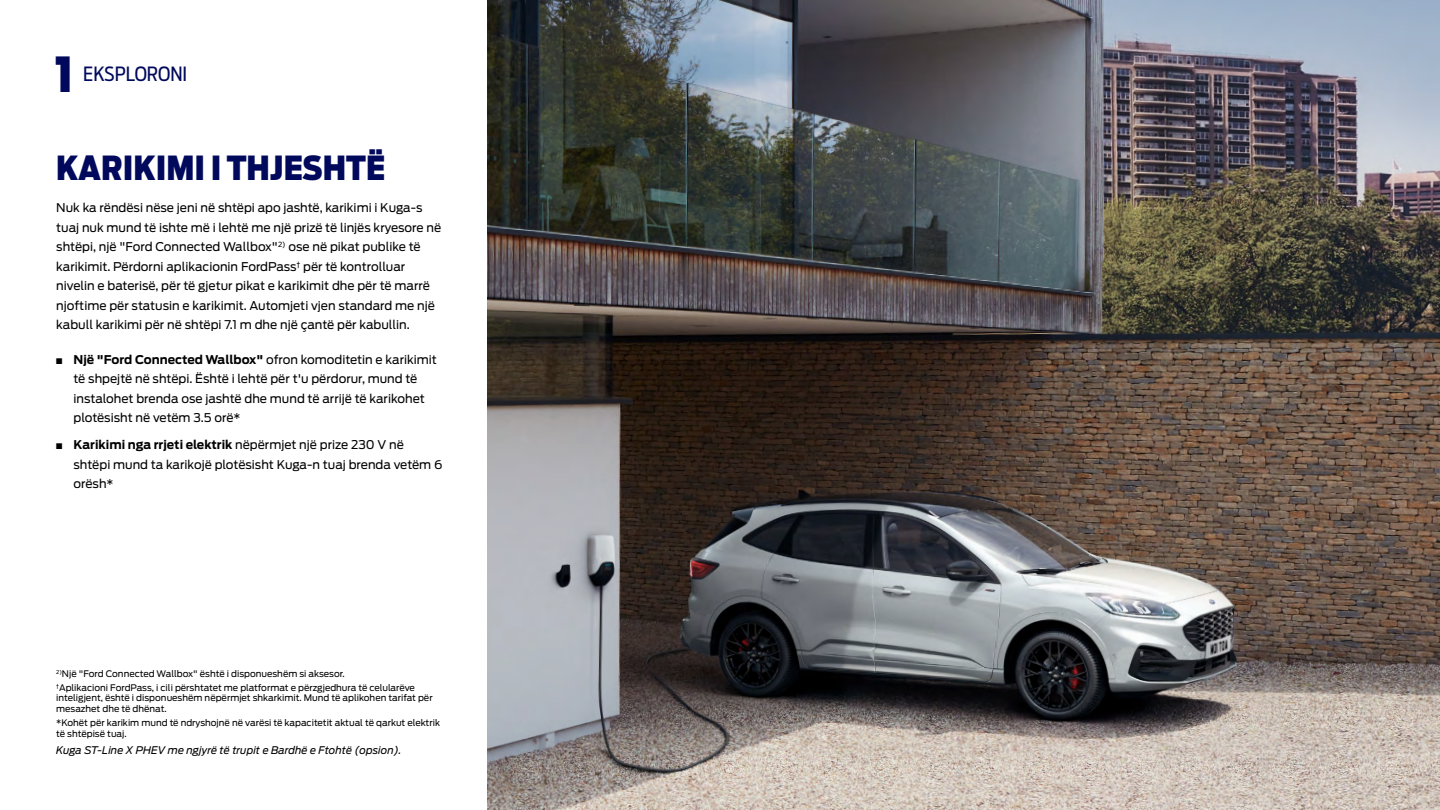
<style>
.page{position:relative;width:1440px;height:810px;background:#fff}
.page>*{position:absolute;margin:0;border:0;box-sizing:border-box;transform-origin:0 0}
.t1{font:900 48px "Ford Antenna Cond";color:#00095b}
.t2{font:900 33px "Ford Antenna Cond";color:#00095b}
.t3{font:19.5px "Ford Antenna Cond";color:#00095b}
.t4{font:12px/19.5px "Ford Antenna";color:#000}
.t5{font:italic 10.5px "Ford Antenna";color:#000}
.t6{font:9px/10.5px "Ford Antenna";color:#000}
.s1{font-weight:700}
</style>
<div class="page">
<img style="left:488px;top:0;width:952px;height:810px">
<h1 class="t1" style="left:55px;top:30px;width:20px">1</h1>
<h3 class="t3" style="left:83px;top:58px;width:106px">EKSPLORONI</h3>
<h2 class="t2" style="left:56px;top:137px;width:331px">KARIKIMI I THJESHTË</h2>
<p class="t4" style="left:56px;top:197px;width:387px">Nuk ka rëndësi nëse jeni në shtëpi apo jashtë, karikimi i Kuga-s tuaj nuk mund të ishte më i lehtë me një prizë të linjës kryesore në shtëpi, një "Ford Connected Wallbox"<sup>2)</sup> ose në pikat publike të karikimit. Përdorni aplikacionin FordPass<sup>†</sup> për të kontrolluar nivelin e baterisë, për të gjetur pikat e karikimit dhe për të marrë njoftime për statusin e karikimit. Automjeti vjen standard me një kabull karikimi për në shtëpi 7.1 m dhe një çantë për kabullin.</p>
<p class="t4" style="left:73px;top:348px;width:365px;text-indent:-17px">■ <span class="s1">Një "Ford Connected Wallbox"</span> ofron komoditetin e karikimit të shpejtë në shtëpi. Është i lehtë për t'u përdorur, mund të instalohet brenda ose jashtë dhe mund të arrijë të karikohet plotësisht në vetëm 3.5 orë*</p>
<p class="t4" style="left:73px;top:434px;width:370px;text-indent:-17px">■ <span class="s1">Karikimi nga rrjeti elektrik</span> nëpërmjet një prize 230 V në shtëpi mund ta karikojë plotësisht Kuga-n tuaj brenda vetëm 6 orësh*</p>
<p class="t6" style="left:56px;top:665px;width:360px;line-height:14.2px"><sup>2)</sup>Një "Ford Connected Wallbox" është i disponueshëm si aksesor.<br><sup>†</sup>Aplikacioni FordPass, i cili përshtatet me platformat e përzgjedhura të celularëve</p>
<p class="t6" style="left:56px;top:692px;width:378px">inteligjent, është i disponueshëm nëpërmjet shkarkimit. Mund të aplikohen tarifat për mesazhet dhe të dhënat.</p>
<p class="t6" style="left:56px;top:716px;width:385px">*Kohët për karikim mund të ndryshojnë në varësi të kapacitetit aktual të qarkut elektrik të shtëpisë tuaj.</p>
<p class="t5" style="left:56px;top:741px;width:347px">Kuga ST-Line X PHEV me ngjyrë të trupit e Bardhë e Ftohtë (opsion).</p>
</div>
